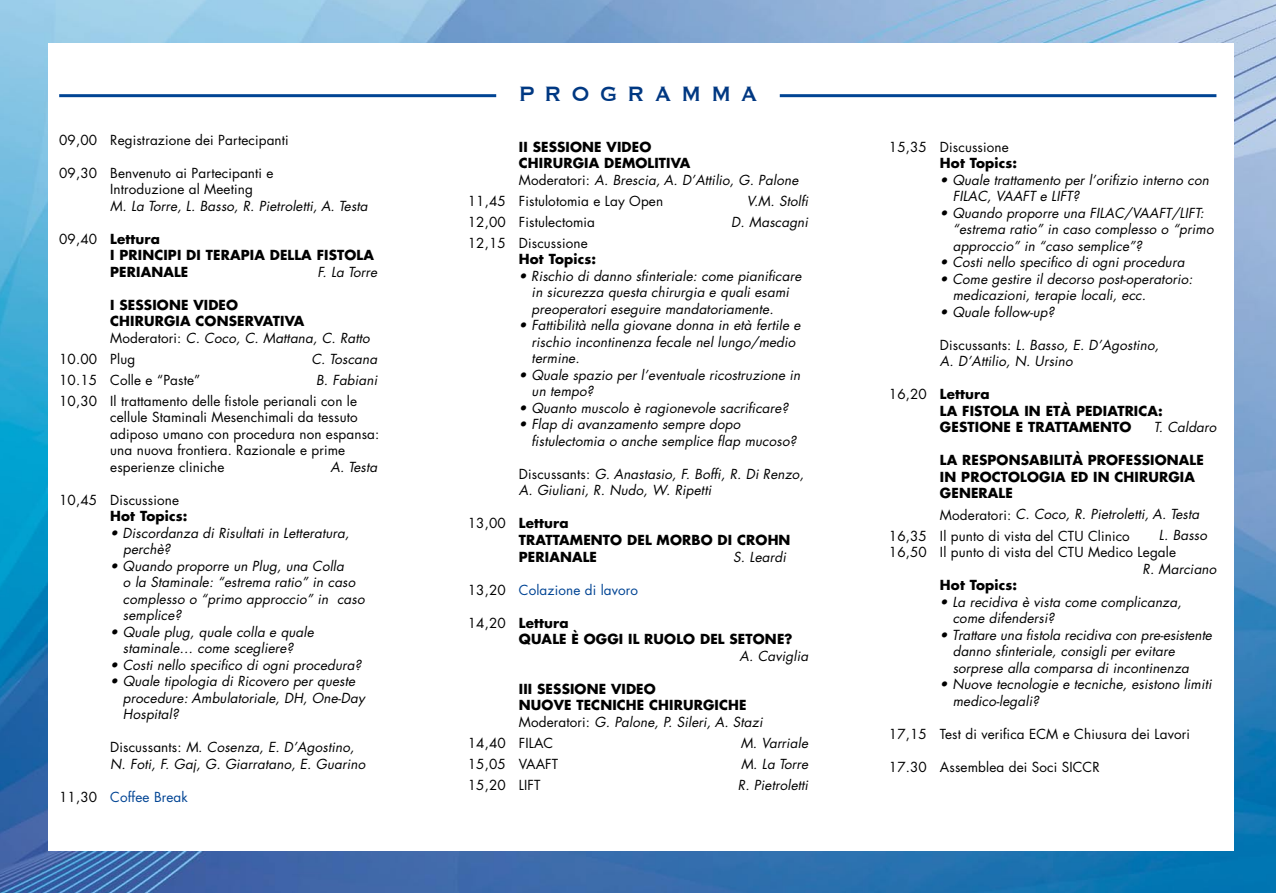
<style>
.page{position:relative;width:1276px;height:893px;background:#fff}
.page>*{position:absolute;margin:0;border:0;box-sizing:border-box;transform-origin:0 0}
.t1{font:27px "Copperplate";letter-spacing:.4em;color:#003882;scale:.9 1}
.t2{font:italic 13.5px/16.5px "Futura";letter-spacing:.01em;color:#000}
.t3{font:13.5px/16.5px "Futura";letter-spacing:.01em;color:#000}
.t4{font:700 13.5px/16.5px "Futura";letter-spacing:.01em;color:#000}
.t5{font:13.5px "Futura";letter-spacing:.01em;color:#004494}
.s1{font-weight:400}
.s2{font-weight:400;font-style:italic}
.s3{font-style:normal}
.s4{color:#000}
.s5{font-style:italic}
</style>
<div class="page">
<img style="left:0;top:0;width:1276px;height:893px">
<div style="left:48px;top:43px;width:1185px;height:807px;background:#fff"></div>
<hr style="left:59px;top:94px;width:437px;height:3px;background:#004494">
<hr style="left:780px;top:94px;width:436px;height:3px;background:#004494">
<p class="t3" style="left:59px;top:131px;width:231px">09,00 Registrazione dei Partecipanti</p>
<p class="t3" style="left:110px;top:164px;width:165px;text-indent:-51px">09,30 Benvenuto ai Partecipanti e<br>Introduzione al Meeting</p>
<p class="t2" style="left:110px;top:197px;width:259px">M. La Torre, L. Basso, R. Pietroletti, A. Testa</p>
<p class="t4" style="left:110px;top:230px;width:265px;text-indent:-51px"><span class="s1">09,40</span> Lettura<br>I PRINCIPI DI TERAPIA DELLA FISTOLA<br>PERIANALE</p>
<p class="t2" style="left:317px;top:263px;width:61px">F. La Torre</p>
<p class="t4" style="left:110px;top:296px;width:261px">I SESSIONE VIDEO<br>CHIRURGIA CONSERVATIVA<br><span class="s1">Moderatori:</span> <span class="s2">C. Coco, C. Mattana, C. Ratto</span></p>
<p class="t3" style="left:59px;top:350px;width:78px">10.00 Plug</p>
<p class="t2" style="left:311px;top:350px;width:67px">C. Toscana</p>
<p class="t3" style="left:59px;top:371px;width:143px">10.15 Colle e “Paste”</p>
<p class="t2" style="left:316px;top:371px;width:63px">B. Fabiani</p>
<p class="t3" style="left:110px;top:392px;width:271px;text-indent:-51px">10,30 Il trattamento delle fistole perianali con le cellule Staminali Mesenchimali da tessuto adiposo umano con procedura non espansa: una nuova frontiera. Razionale e prime esperienze cliniche</p>
<p class="t2" style="left:330px;top:458px;width:48px">A. Testa</p>
<p class="t3" style="left:59px;top:491px;width:121px">10,45 Discussione</p>
<p class="t4" style="left:110px;top:507px;width:79px">Hot Topics:</p>
<p class="t2" style="left:123px;top:524px;width:228px;text-indent:-13px">• Discordanza di Risultati in Letteratura, perchè?</p>
<p class="t2" style="left:123px;top:557px;width:243px;text-indent:-13px">• Quando proporre un Plug, una Colla<br>o la Staminale: “estrema ratio” in caso complesso o “primo approccio” in caso semplice?</p>
<p class="t2" style="left:110px;top:623px;width:205px;text-align:center">• Quale plug, quale colla e quale staminale… come scegliere?</p>
<p class="t2" style="left:110px;top:656px;width:253px">• Costi nello specifico di ogni procedura?</p>
<p class="t2" style="left:123px;top:673px;width:243px;text-indent:-13px">• Quale tipologia di Ricovero per queste procedure: Ambulatoriale, DH, One-Day<br>Hospital?</p>
<p class="t2" style="left:110px;top:739px;width:256px"><span class="s3">Discussants:</span> M. Cosenza, E. D’Agostino,<br>N. Foti, F. Gaj, G. Giarratano, E. Guarino</p>
<p class="t5" style="left:59px;top:787px;width:130px"><span class="s4">11,30</span> Coffee Break</p>
<h1 class="t1" style="left:518px;top:77px;width:267px">PROGRAMMA</h1>
<p class="t4" style="left:519px;top:138px;width:281px">II SESSIONE VIDEO<br>CHIRURGIA DEMOLITIVA<br><span class="s1">Moderatori:</span> <span class="s2">A. Brescia, A. D’Attilio, G. Palone</span></p>
<p class="t3" style="left:468px;top:193px;width:197px">11,45 Fistulotomia e Lay Open</p>
<p class="t2" style="left:746px;top:193px;width:63px">V.M. Stolfi</p>
<p class="t3" style="left:468px;top:214px;width:129px">12,00 Fistulectomia</p>
<p class="t2" style="left:731px;top:214px;width:78px">D. Mascagni</p>
<p class="t3" style="left:468px;top:235px;width:121px">12,15 Discussione</p>
<p class="t4" style="left:519px;top:251px;width:79px">Hot Topics:</p>
<p class="t2" style="left:531px;top:268px;width:271px;text-indent:-13px">• Rischio di danno sfinteriale: come pianificare in sicurezza questa chirurgia e quali esami preoperatori eseguire mandatoriamente.</p>
<p class="t2" style="left:531px;top:317px;width:270px;text-indent:-13px">• Fattibilità nella giovane donna in età fertile e rischio incontinenza fecale nel lungo/medio termine.</p>
<p class="t2" style="left:531px;top:367px;width:270px;text-indent:-13px">• Quale spazio per l’eventuale ricostruzione in un tempo?</p>
<p class="t2" style="left:519px;top:400px;width:271px">• Quanto muscolo è ragionevole sacrificare?</p>
<p class="t2" style="left:531px;top:416px;width:266px;text-indent:-13px">• Flap di avanzamento sempre dopo fistulectomia o anche semplice flap mucoso?</p>
<p class="t2" style="left:519px;top:466px;width:286px"><span class="s3">Discussants:</span> G. Anastasio, F. Boffi, R. Di Renzo,<br>A. Giuliani, R. Nudo, W. Ripetti</p>
<p class="t4" style="left:519px;top:515px;width:273px;text-indent:-51px"><span class="s1">13,00</span> Lettura<br>TRATTAMENTO DEL MORBO DI CROHN<br>PERIANALE</p>
<p class="t2" style="left:733px;top:548px;width:54px">S. Leardi</p>
<p class="t5" style="left:468px;top:580px;width:172px"><span class="s4">13,20</span> Colazione di lavoro</p>
<p class="t4" style="left:519px;top:614px;width:275px;text-indent:-51px"><span class="s1">14,20</span> Lettura<br>QUALE È OGGI IL RUOLO DEL SETONE?</p>
<p class="t2" style="left:739px;top:647px;width:70px">A. Caviglia</p>
<p class="t4" style="left:519px;top:680px;width:245px">III SESSIONE VIDEO<br>NUOVE TECNICHE CHIRURGICHE<br><span class="s1">Moderatori:</span> <span class="s2">G. Palone, P. Sileri, A. Stazi</span></p>
<p class="t3" style="left:468px;top:734px;width:87px">14,40 FILAC</p>
<p class="t2" style="left:740px;top:734px;width:69px">M. Varriale</p>
<p class="t3" style="left:468px;top:755px;width:92px">15,05 VAAFT</p>
<p class="t2" style="left:741px;top:755px;width:69px">M. La Torre</p>
<p class="t3" style="left:468px;top:776px;width:74px">15,20 LIFT</p>
<p class="t2" style="left:738px;top:776px;width:72px">R. Pietroletti</p>
<p class="t3" style="left:889px;top:139px;width:121px">15,35 Discussione</p>
<p class="t4" style="left:940px;top:155px;width:79px">Hot Topics:</p>
<p class="t2" style="left:952px;top:172px;width:258px;text-indent:-13px">• Quale trattamento per l’orifizio interno con<br>FILAC, VAAFT e LIFT?</p>
<p class="t2" style="left:952px;top:205px;width:262px;text-indent:-13px">• Quando proporre una FILAC/VAAFT/LIFT: “estrema ratio” in caso complesso o “primo approccio” in “caso semplice”?</p>
<p class="t2" style="left:940px;top:254px;width:246px">• Costi nello specifico di ogni procedura</p>
<p class="t2" style="left:952px;top:271px;width:241px;text-indent:-13px">• Come gestire il decorso post-operatorio: medicazioni, terapie locali, ecc.</p>
<p class="t2" style="left:940px;top:304px;width:116px">• Quale follow-up?</p>
<p class="t2" style="left:940px;top:337px;width:220px"><span class="s3">Discussants:</span> L. Basso, E. D’Agostino,<br>A. D’Attilio, N. Ursino</p>
<p class="t4" style="left:940px;top:386px;width:224px;text-indent:-51px"><span class="s1">16,20</span> Lettura<br>LA FISTOLA IN ETÀ PEDIATRICA:<br>GESTIONE E TRATTAMENTO</p>
<p class="t2" style="left:1153px;top:419px;width:64px">T. Caldaro</p>
<p class="t4" style="left:940px;top:452px;width:265px">LA RESPONSABILITÀ PROFESSIONALE<br>IN PROCTOLOGIA ED IN CHIRURGIA<br>GENERALE</p>
<p class="t3" style="left:889px;top:504px;width:312px;line-height:21px;text-indent:51px">Moderatori: <span class="s5">C. Coco, R. Pietroletti, A. Testa<br></span>16,35 Il punto di vista del CTU Clinico</p>
<p class="t2" style="left:1159px;top:527px;width:50px">L. Basso</p>
<p class="t3" style="left:889px;top:544px;width:289px">16,50 Il punto di vista del CTU Medico Legale</p>
<p class="t2" style="left:1142px;top:560px;width:75px">R. Marciano</p>
<p class="t4" style="left:940px;top:576px;width:79px">Hot Topics:</p>
<p class="t2" style="left:952px;top:593px;width:230px;text-indent:-13px">• La recidiva è vista come complicanza, come difendersi?</p>
<p class="t2" style="left:952px;top:626px;width:261px;text-indent:-13px">• Trattare una fistola recidiva con pre-esistente danno sfinteriale, consigli per evitare sorprese alla comparsa di incontinenza</p>
<p class="t2" style="left:952px;top:676px;width:260px;text-indent:-13px">• Nuove tecnologie e tecniche, esistono limiti medico-legali?</p>
<p class="t3" style="left:889px;top:725px;width:302px">17,15 Test di verifica ECM e Chiusura dei Lavori</p>
<p class="t3" style="left:889px;top:758px;width:212px">17.30 Assemblea dei Soci SICCR</p>
</div>
